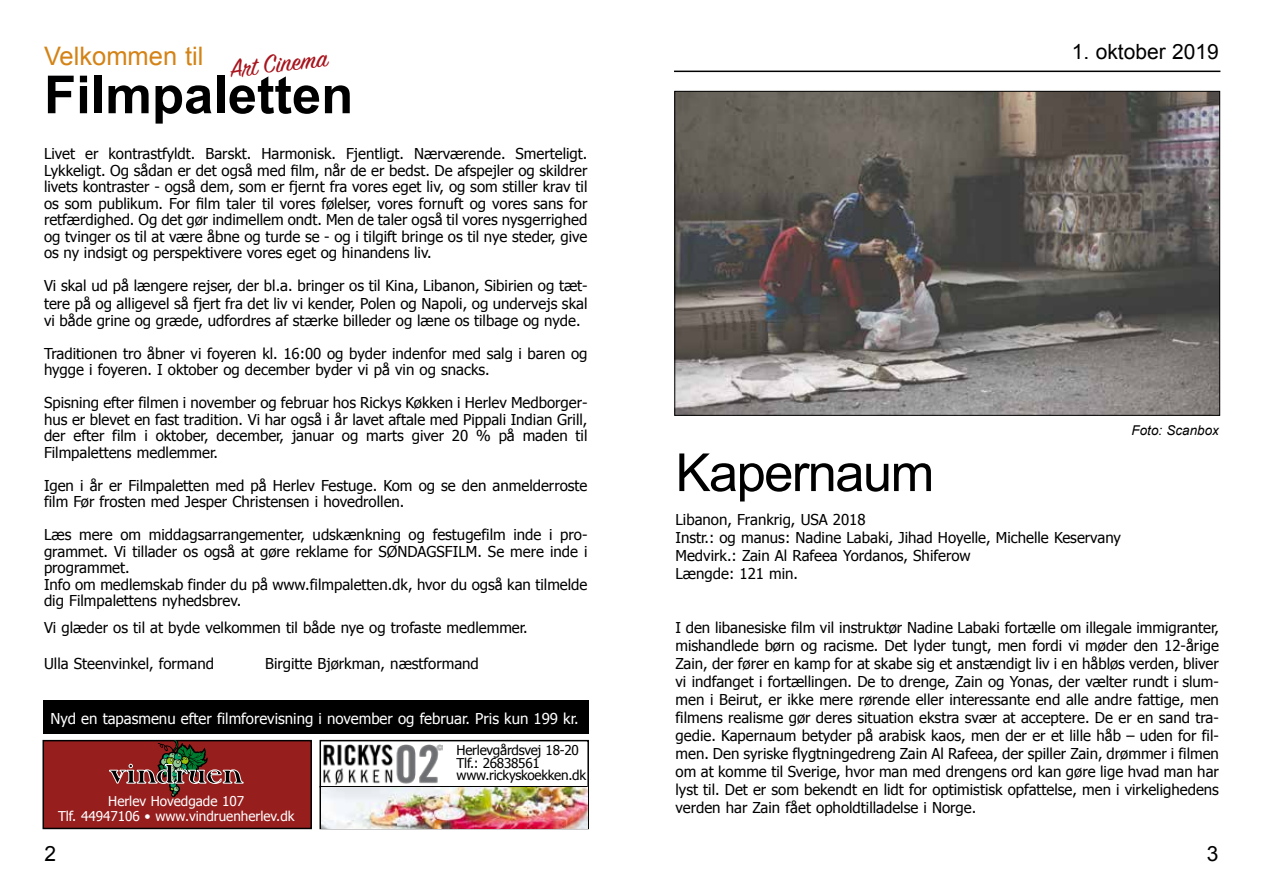
<style>
.page{position:relative;width:1263px;height:893px;background:#fff}
.page>*{position:absolute;margin:0;border:0;box-sizing:border-box;transform-origin:0 0}
.t1{font:700 52.5px "Arial";color:#000}
.t2{font:52.5px "Arial";letter-spacing:-.03em;color:#000}
.t3{font:27.75px "Sign Painter House Script";color:#a8141d}
.t4{font:25.5px "Arial";color:#d48316}
.t5{font:21px "Arial";color:#000}
.t6{font:15px/16.5px "Tahoma";color:#000}
.t7{font:15px "Tahoma";color:#fff}
.t8{font:13.5px/15px "Tahoma";color:#fff;text-align:center}
.t9{font:13.5px/13.5px "Tahoma";letter-spacing:-.02em;color:#000}
.t10{font:italic 13.5px "Arial";color:#000}
</style>
<div class="page">
<div style="left:43px;top:700px;width:546px;height:33px;background:#000"></div>
<div style="left:319px;top:740px;width:270px;height:89px;border:2px solid #000"></div>
<div style="left:43px;top:740px;width:269px;height:89px;background:#961f1e;border:2px solid #000"></div>
<svg style="left:109px;top:740px;width:134px;height:57px"></svg>
<img style="left:323px;top:744px;width:120px;height:41px">
<hr style="left:319px;top:786px;width:268px;height:1px;background:#000">
<img style="left:676px;top:93px;width:542px;height:321px">
<hr style="left:674px;top:71px;width:546px;height:1px;background:#000">
<img style="left:321px;top:787px;width:266px;height:41px">
<h3 class="t4" style="left:44px;top:40px;width:161px">Velkommen til</h3>
<h1 class="t1" style="left:44px;top:60px;width:311px">Filmpaletten</h1>
<h2 class="t3" style="left:228px;top:52px;width:100px;rotate:-7deg">Art Cinema</h2>
<p class="t6" style="left:44px;top:145px;width:545px;text-align:justify">Livet er kontrastfyldt. Barskt. Harmonisk. Fjentligt. Nærværende. Smerteligt.<br>Lykkeligt. Og sådan er det også med film, når de er bedst. De afspejler og skildrer livets kontraster - også dem, som er fjernt fra vores eget liv, og som stiller krav til os som publikum. For film taler til vores følelser, vores fornuft og vores sans for retfærdighed. Og det gør indimellem ondt. Men de taler også til vores nysgerrighed og tvinger os til at være åbne og turde se - og i tilgift bringe os til nye steder, give os ny indsigt og perspektivere vores eget og hinandens liv.</p>
<p class="t6" style="left:44px;top:276px;width:545px;line-height:18px">Vi skal ud på længere rejser, der bl.a. bringer os til Kina, Libanon, Sibirien og tæt&shy;tere på og alligevel så fjert fra det liv vi kender, Polen og Napoli, og undervejs skal</p>
<p class="t6" style="left:44px;top:311px;width:538px">vi både grine og græde, udfordres af stærke billeder og læne os tilbage og nyde.</p>
<p class="t6" style="left:44px;top:344px;width:545px">Traditionen tro åbner vi foyeren kl. 16:00 og byder indenfor med salg i baren og hygge i foyeren. I oktober og december byder vi på vin og snacks.</p>
<p class="t6" style="left:44px;top:394px;width:545px;text-align:justify">Spisning efter filmen i november og februar hos Rickys Køkken i Herlev Medborger&shy;hus er blevet en fast tradition. Vi har også i år lavet aftale med Pippali Indian Grill, der efter film i oktober, december, januar og marts giver 20 % på maden til Filmpalettens medlemmer.</p>
<p class="t6" style="left:44px;top:476px;width:545px">Igen i år er Filmpaletten med på Herlev Festuge. Kom og se den anmelderroste film Før frosten med Jesper Christensen i hovedrollen.</p>
<p class="t6" style="left:44px;top:526px;width:545px">Læs mere om middagsarrangementer, udskænkning og festugefilm inde i pro&shy;grammet. Vi tillader os også at gøre reklame for SØNDAGSFILM. Se mere inde i programmet.<br>Info om medlemskab finder du på www.filmpaletten.dk, hvor du også kan tilmelde dig Filmpalettens nyhedsbrev.</p>
<p class="t6" style="left:44px;top:619px;width:485px">Vi glæder os til at byde velkommen til både nye og trofaste medlemmer.</p>
<p class="t6" style="left:44px;top:655px;width:172px">Ulla Steenvinkel, formand</p>
<p class="t6" style="left:265px;top:655px;width:215px">Birgitte Bjørkman, næstformand</p>
<p class="t7" style="left:50px;top:708px;width:530px">Nyd en tapasmenu efter filmforevisning i november og februar. Pris kun 199 kr.</p>
<p class="t9" style="left:457px;top:742px;width:124px">Herlevgårdsvej 18-20<br>Tlf.: 26838561</p>
<p class="t9" style="left:457px;top:768px;width:131px">www.rickyskoekken.dk</p>
<p class="t8" style="left:58px;top:792px;width:238px">Herlev Hovedgade 107<br>Tlf. 44947106 • www.vindruenherlev.dk</p>
<h3 class="t5" style="left:44px;top:839px;width:13px">2</h3>
<h3 class="t5" style="left:1072px;top:38px;width:149px">1. oktober 2019</h3>
<p class="t10" style="left:1131px;top:422px;width:89px">Foto: Scanbox</p>
<h1 class="t2" style="left:675px;top:438px;width:260px">Kapernaum</h1>
<p class="t6" style="left:675px;top:510px;width:447px;line-height:18px">Libanon, Frankrig, USA 2018<br>Instr.: og manus: Nadine Labaki, Jihad Hoyelle, Michelle Keservany Medvirk.: Zain Al Rafeea Yordanos, Shiferow<br>Længde: 121 min.</p>
<p class="t6" style="left:675px;top:618px;width:545px;line-height:18px;text-align:justify">I den libanesiske film vil instruktør Nadine Labaki fortælle om illegale immigranter, mishandlede børn og racisme. Det lyder tungt, men fordi vi møder den 12-årige Zain, der fører en kamp for at skabe sig et anstændigt liv i en håbløs verden, bliver vi indfanget i fortællingen. De to drenge, Zain og Yonas, der vælter rundt i slum&shy;men i Beirut, er ikke mere rørende eller interessante end alle andre fattige, men filmens realisme gør deres situation ekstra svær at acceptere. De er en sand tra&shy;gedie. Kapernaum betyder på arabisk kaos, men der er et lille håb – uden for fil&shy;men. Den syriske flygtningedreng Zain Al Rafeea, der spiller Zain, drømmer i filmen om at komme til Sverige, hvor man med drengens ord kan gøre lige hvad man har lyst til. Det er som bekendt en lidt for optimistisk opfattelse, men i virkelighedens verden har Zain fået opholdtilladelse i Norge.</p>
<h3 class="t5" style="left:1207px;top:840px;width:13px">3</h3>
</div>
